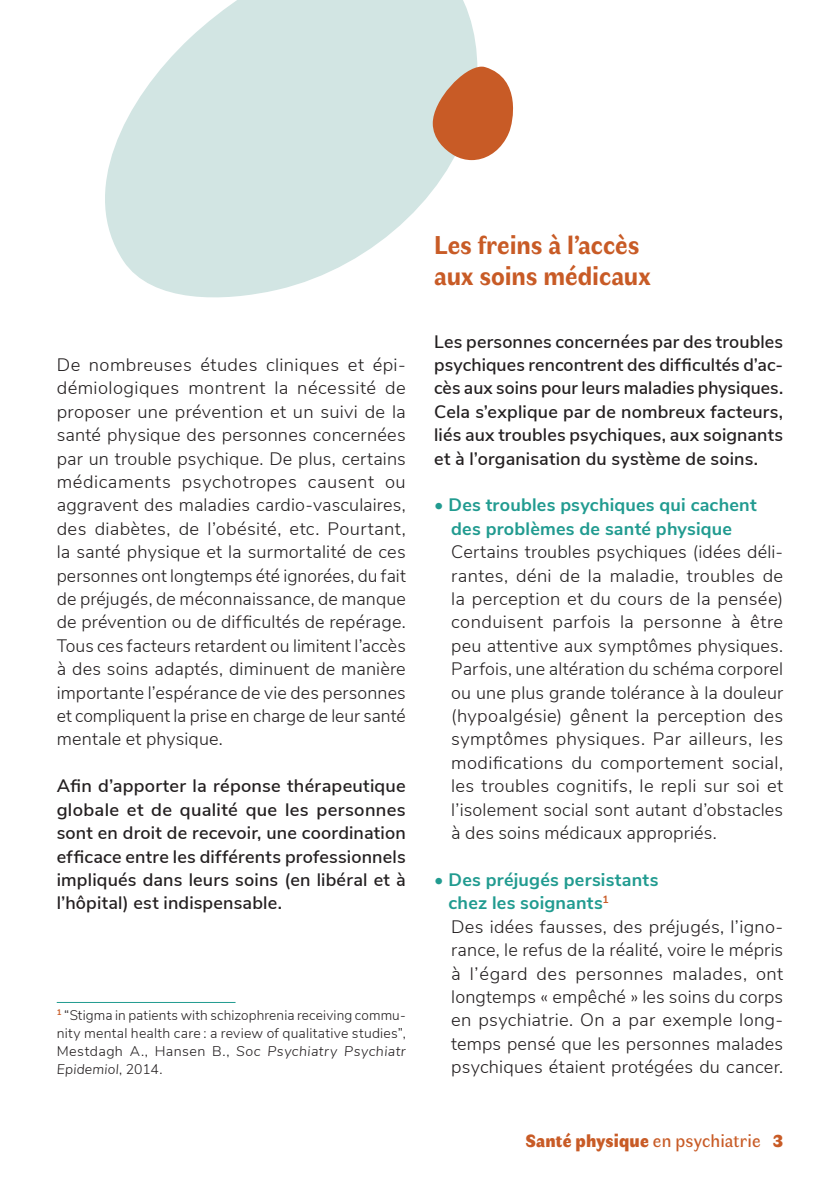
<style>
.page{position:relative;width:840px;height:1191px;background:#fff}
.page>*{position:absolute;margin:0;border:0;box-sizing:border-box;transform-origin:0 0}
.t1{font:700 26px/31.2px "Faune Text";letter-spacing:-.005em;color:#c85b26}
.t2{font:300 18px/23.4px "Nunito Sans";letter-spacing:.01em;color:#231f20;text-align:justify}
.t3{font:600 18px/23.4px "Nunito Sans";letter-spacing:.01em;color:#231f20;text-align:justify}
.t4{font:700 18px/23.4px "Nunito Sans";letter-spacing:.01em;color:#219b90;text-align:center}
.t5{font:900 18px "Faune Display";letter-spacing:.01em;color:#c85b26}
.t6{font:300 14px/18px "Nunito Sans";letter-spacing:.015em;color:#231f20;text-align:justify}
.s1{font-style:italic}
.s2{font-weight:700;color:#219b90}
.s3{font-family:"Faune Text";font-weight:400}
</style>
<div class="page">
<hr style="left:57px;top:1002px;width:178px;height:1px;background:#219b90">
<svg style="left:105px;top:0;width:372px;height:298px;fill:#d2e5e3"></svg>
<svg style="left:432px;top:67px;width:81px;height:93px;background:#ce8058"></svg>
<p class="t2" style="left:57px;top:352px;width:350px">De nombreuses études cliniques et épi&shy;démiologiques montrent la nécessité de proposer une prévention et un suivi de la santé physique des personnes concernées par un trouble psychique. De plus, certains médicaments psychotropes causent ou aggravent des maladies cardio-vasculaires, des diabètes, de l’obésité, etc. Pourtant, la santé physique et la surmortalité de ces personnes ont longtemps été ignorées, du fait de préjugés, de méconnaissance, de manque de prévention ou de difficultés de repérage.<br>Tous ces facteurs retardent ou limitent l’accès à des soins adaptés, diminuent de manière importante l’espérance de vie des personnes et compliquent la prise en charge de leur santé mentale et physique.</p>
<p class="t3" style="left:57px;top:773px;width:350px">Afin d’apporter la réponse thérapeutique globale et de qualité que les personnes sont en droit de recevoir, une coordination efficace entre les différents professionnels impliqués dans leurs soins (en libéral et à l’hôpital) est indispensable.</p>
<p class="t6" style="left:57px;top:1005px;width:350px"><sup>1</sup> “Stigma in patients with schizophrenia receiving commu&shy;nity mental health care : a review of qualitative studies”, Mestdagh A., Hansen B., <span class="s1">Soc Psychiatry Psychiatr Epidemiol</span>, 2014.</p>
<h1 class="t1" style="left:434px;top:228px;width:218px">Les freins à l’accès aux soins médicaux</h1>
<p class="t3" style="left:434px;top:328px;width:350px">Les personnes concernées par des troubles psychiques rencontrent des difficultés d’ac&shy;cès aux soins pour leurs maladies physiques.<br>Cela s’explique par de nombreux facteurs, liés aux troubles psychiques, aux soignants et à l’organisation du système de soins.</p>
<p class="t4" style="left:434px;top:492px;width:324px">• Des troubles psychiques qui cachent des problèmes de santé physique</p>
<p class="t2" style="left:451px;top:539px;width:333px">Certains troubles psychiques (idées déli&shy;rantes, déni de la maladie, troubles de la perception et du cours de la pensée) conduisent parfois la personne à être peu attentive aux symptômes physiques.<br>Parfois, une altération du schéma corporel ou une plus grande tolérance à la douleur (hypoalgésie) gênent la perception des symptômes physiques. Par ailleurs, les modifications du comportement social, les troubles cognitifs, le repli sur soi et l’isolement social sont autant d’obstacles à des soins médicaux appropriés.</p>
<p class="t2" style="left:448px;top:867px;width:336px;text-align:left;text-indent:-14px"><span class="s2">• Des préjugés persistants<br>chez les soignants</span><sup>1<br></sup>Des idées fausses, des préjugés, l’igno&shy;rance, le refus de la réalité, voire le mépris à l’égard des personnes malades, ont longtemps « empêché » les soins du corps en psychiatrie. On a par exemple long&shy;temps pensé que les personnes malades psychiques étaient protégées du cancer.</p>
<p class="t5" style="left:525px;top:1127px;width:259px">Santé physique <span class="s3">en psychiatrie</span> 3</p>
</div>
